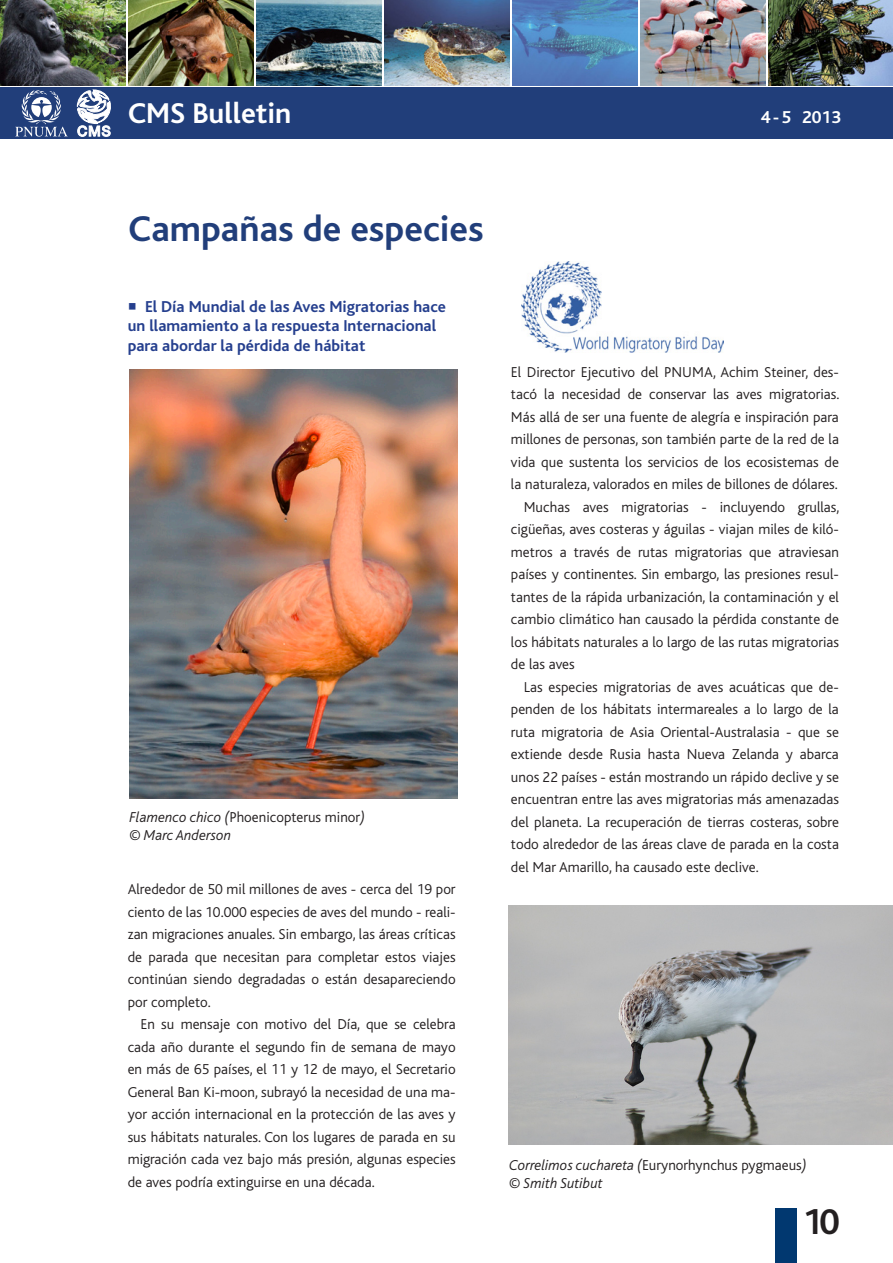
<style>
.page{position:relative;width:893px;height:1263px;background:#fff}
.page>*{position:absolute;margin:0;border:0;box-sizing:border-box;transform-origin:0 0}
.t1{font:700 37.5px "Bliss";color:#213e7a}
.t2{font:700 37.5px "Bliss";color:#231f20}
.t3{font:700 30px "Bliss";color:#fff}
.t4{font:700 18px "Bliss";color:#fff}
.t5{font:700 16.5px/19.8px "Bliss";color:#253f8e}
.Body_CMS_Newsletter{font:300 15px/22.5px "Bliss";color:#231f20;text-align:justify}
.Bulletin_French_BU_1{font:italic 300 15px/18px "Bliss";color:#231f20}
.s1{font-family:"Minion Pro";font-weight:400;font-size:22.5px}
.s2{font-style:normal}
</style>
<div class="page">
<div style="left:776px;top:1209px;width:21px;height:54px;background:#013870"></div>
<img style="left:128px;top:0;width:126px;height:85px">
<img style="left:0;top:0;width:125px;height:85px">
<img style="left:640px;top:0;width:126px;height:85px">
<img style="left:256px;top:0;width:126px;height:85px">
<img style="left:384px;top:0;width:126px;height:85px">
<img style="left:512px;top:0;width:126px;height:85px">
<img style="left:768px;top:0;width:125px;height:85px">
<div style="left:0;top:88px;width:893px;height:51px;background:#213e7a"></div>
<svg style="left:77px;top:90px;width:34px;height:47px"></svg>
<svg style="left:15px;top:90px;width:53px;height:47px"></svg>
<img style="left:130px;top:370px;width:327px;height:428px">
<img style="left:509px;top:906px;width:384px;height:238px">
<img style="left:521px;top:261px;width:202px;height:91px">
<h2 class="t3" style="left:128px;top:98px;width:165px">CMS Bulletin</h2>
<p class="t4" style="left:761px;top:108px;width:82px">4-5 2013</p>
<p class="t1" style="left:129px;top:209px;width:357px">Campañas de especies</p>
<p class="t5" style="left:128px;top:297px;width:320px"><span class="s1">■</span> El Día Mundial de las Aves Migratorias hace un llamamiento a la respuesta Internacional para abordar la pérdida de hábitat</p>
<p class="Bulletin_French_BU_1" style="left:130px;top:808px;width:237px">Flamenco chico (<span class="s2">Phoenicopterus minor</span>) © Marc Anderson</p>
<p class="Body_CMS_Newsletter" style="left:128px;top:878px;width:330px">Alrededor de 50 mil millones de aves - cerca del 19 por ciento de las 10.000 especies de aves del mundo - reali&shy;zan migraciones anuales. Sin embargo, las áreas críticas de parada que necesitan para completar estos viajes continúan siendo degradadas o están desapareciendo por completo.</p>
<p class="Body_CMS_Newsletter" style="left:128px;top:1013px;width:330px;text-indent:13px">En su mensaje con motivo del Día, que se celebra cada año durante el segundo fin de semana de mayo en más de 65 países, el 11 y 12 de mayo, el Secretario General Ban Ki-moon, subrayó la necesidad de una ma&shy;yor acción internacional en la protección de las aves y sus hábitats naturales. Con los lugares de parada en su migración cada vez bajo más presión, algunas especies de aves podría extinguirse en una década.</p>
<p class="Body_CMS_Newsletter" style="left:511px;top:361px;width:330px">El Director Ejecutivo del PNUMA, Achim Steiner, des&shy;tacó la necesidad de conservar las aves migratorias.<br>Más allá de ser una fuente de alegría e inspiración para millones de personas, son también parte de la red de la vida que sustenta los servicios de los ecosistemas de la naturaleza, valorados en miles de billones de dólares.</p>
<p class="Body_CMS_Newsletter" style="left:511px;top:496px;width:330px;text-align:left;text-indent:13px">Muchas aves migratorias - incluyendo grullas, cigüeñas, aves costeras y águilas - viajan miles de kiló&shy;metros a través de rutas migratorias que atraviesan países y continentes. Sin embargo, las presiones resul&shy;tantes de la rápida urbanización, la contaminación y el cambio climático han causado la pérdida constante de los hábitats naturales a lo largo de las rutas migratorias de las aves</p>
<p class="Body_CMS_Newsletter" style="left:511px;top:676px;width:330px;text-indent:13px">Las especies migratorias de aves acuáticas que de&shy;penden de los hábitats intermareales a lo largo de la ruta migratoria de Asia Oriental-Australasia - que se extiende desde Rusia hasta Nueva Zelanda y abarca unos 22 países - están mostrando un rápido declive y se encuentran entre las aves migratorias más amenazadas del planeta. La recuperación de tierras costeras, sobre todo alrededor de las áreas clave de parada en la costa del Mar Amarillo, ha causado este declive.</p>
<p class="Bulletin_French_BU_1" style="left:509px;top:1156px;width:299px">Correlimos cuchareta (<span class="s2">Eurynorhynchus pygmaeus</span>) © Smith Sutibut</p>
<h1 class="t2" style="left:802px;top:1202px;width:39px">10</h1>
</div>
